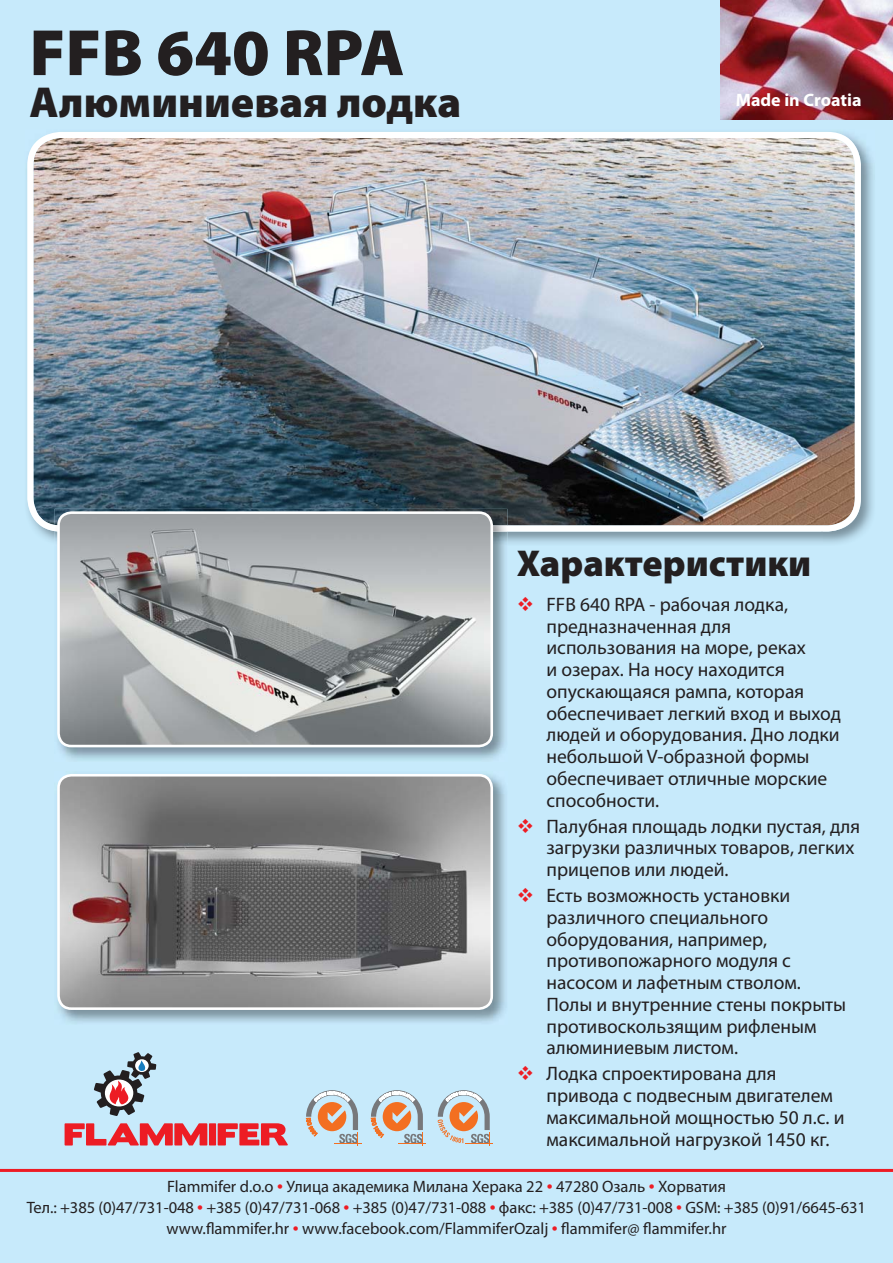
<style>
.page{position:relative;width:893px;height:1263px;background:#fff}
.page>*{position:absolute;margin:0;border:0;box-sizing:border-box;transform-origin:0 0}
.t1{font:900 66px "Myriad Pro";color:#231f20}
.t2{font:900 43.5px "Myriad Pro";color:#231f20}
.t3{font:900 37.5px "Myriad Pro";color:#231f20}
.t4{font:19.5px/21.8px "Myriad Pro";color:#231f20}
.t5{font:700 18px "Myriad Pro";color:#fff}
.t6{font:16.5px/21px "Myriad Pro";color:#231f20;text-align:center}
.s1{font-size:21px;color:#ed1c24}
</style>
<div class="page">
<div style="left:0;top:0;width:892px;height:1263px;background:#c7eafb"></div>
<hr style="left:0;top:1169px;width:892px;height:3px;background:#ed1c24">
<svg style="left:65px;top:1123px;width:223px;height:23px"></svg>
<svg style="left:94px;top:1052px;width:62px;height:64px"></svg>
<svg style="left:371px;top:1090px;width:55px;height:55px"></svg>
<svg style="left:306px;top:1090px;width:55px;height:55px"></svg>
<svg style="left:437px;top:1090px;width:56px;height:55px"></svg>
<img style="left:26px;top:131px;width:848px;height:50px">
<img style="left:39px;top:532px;width:16px;height:9px">
<img style="left:822px;top:181px;width:51px;height:362px">
<img style="left:27px;top:132px;width:833px;height:400px">
<img style="left:55px;top:509px;width:452px;height:251px">
<img style="left:58px;top:513px;width:433px;height:233px;border-radius:13px">
<div style="left:57px;top:511px;width:436px;height:236px;border:3px solid #fff;border-radius:13px"></div>
<img style="left:57px;top:774px;width:448px;height:249px">
<img style="left:58px;top:775px;width:433px;height:234px;border-radius:13px">
<div style="left:57px;top:774px;width:436px;height:236px;border:3px solid #fff;border-radius:13px"></div>
<img style="left:721px;top:0;width:171px;height:119px">
<h1 class="t1" style="left:30px;top:28px;width:376px">FFB 640 RPA</h1>
<h2 class="t2" style="left:30px;top:86px;width:433px">Алюминиевая лодка</h2>
<p class="t5" style="left:735px;top:93px;width:127px">Made in Croatia</p>
<h3 class="t3" style="left:516px;top:550px;width:296px">Характеристики</h3>
<p class="t4" style="left:546px;top:595px;width:296px">FFB 640 RPA - рабочая лодка, предназначенная для использования на море, реках<br>и озерах. На носу находится опускающаяся рампа, которая обеспечивает легкий вход и выход людей и оборудования. Дно лодки небольшой V-образной формы обеспечивает отличные морские способности.</p>
<p class="t4" style="left:546px;top:817px;width:315px">Палубная площадь лодки пустая, для загрузки различных товаров, легких прицепов или людей.</p>
<p class="t4" style="left:546px;top:887px;width:301px">Есть возможность установки различного специального оборудования, например, противопожарного модуля с насосом и лафетным стволом.<br>Полы и внутренние стены покрыты противоскользящим рифленым алюминиевым листом.</p>
<p class="t4" style="left:546px;top:1065px;width:299px">Лодка спроектирована для привода с подвесным двигателем максимальной мощностью 50 л.с. и максимальной нагрузкой 1450 кг.</p>
<p class="t6" style="left:27px;top:1177px;width:840px">Flammifer d.o.o <span class="s1">•</span> Улица академика Милана Херака 22 <span class="s1">•</span> 47280 Озаль <span class="s1">•</span> Хорватия<br>Тел.: +385 (0)47/731-048 <span class="s1">•</span> +385 (0)47/731-068 <span class="s1">•</span> +385 (0)47/731-088 <span class="s1">•</span> факс: +385 (0)47/731-008 <span class="s1">•</span> GSM: +385 (0)91/6645-631 www.flammifer.hr <span class="s1">•</span> www.facebook.com/FlammiferOzalj <span class="s1">•</span> flammifer@ flammifer.hr</p>
</div>
